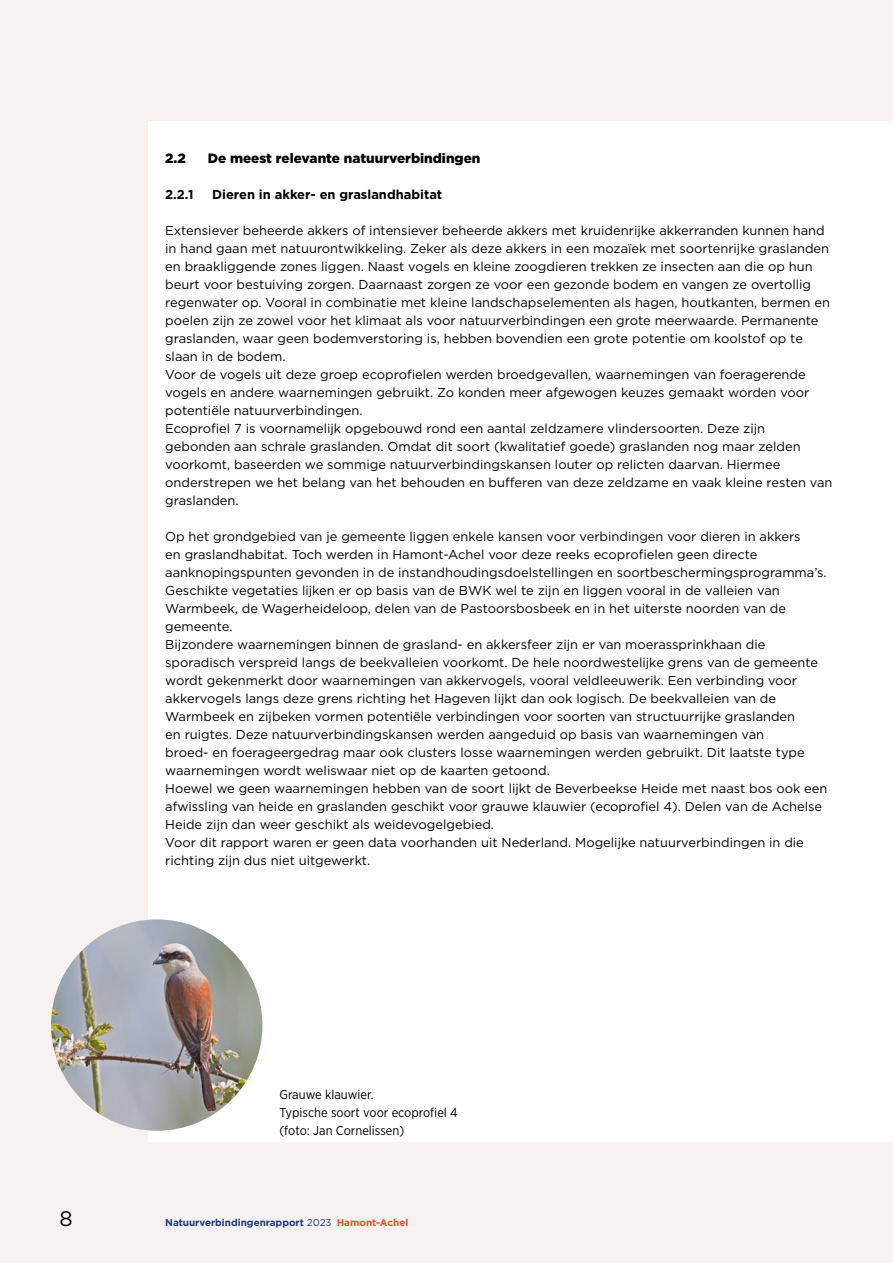
<style>
.page{position:relative;width:893px;height:1263px;background:#f7f1ef}
.page>*{position:absolute;margin:0;border:0;box-sizing:border-box;transform-origin:0 0}
.t1{font:21px "Gotham";color:#000}
.Titel_1_2{font:900 13.5px "Gotham";color:#000}
.Tekst_2_kolom{font:12.9px/18px "Gotham";color:#000}
.Fotobijschrift{font:12.9px "Gotham Narrow";color:#000}
.Titel_1_2_3{font:700 12.9px "Gotham";color:#000}
.t2{font:700 9.9px "Gotham";color:#1d3983}
.s1{font-weight:400}
.s2{color:#eb5025}
</style>
<div class="page">
<div style="left:148px;top:121px;width:745px;height:1021px;background:#fff"></div>
<img style="left:51px;top:919px;width:211px;height:212px;border-radius:106px">
<p class="Titel_1_2" style="left:165px;top:149px;width:22px">2.2</p>
<p class="Titel_1_2" style="left:208px;top:149px;width:274px">De meest relevante natuurverbindingen</p>
<p class="Titel_1_2_3" style="left:165px;top:186px;width:30px">2.2.1</p>
<p class="Titel_1_2_3" style="left:212px;top:186px;width:232px">Dieren in akker- en graslandhabitat</p>
<p class="Tekst_2_kolom" style="left:165px;top:221px;width:666px">Extensiever beheerde akkers of intensiever beheerde akkers met kruidenrijke akkerranden kunnen hand in hand gaan met natuurontwikkeling. Zeker als deze akkers in een mozaïek met soortenrijke graslanden en braakliggende zones liggen. Naast vogels en kleine zoogdieren trekken ze insecten aan die op hun beurt voor bestuiving zorgen. Daarnaast zorgen ze voor een gezonde bodem en vangen ze overtollig regenwater op. Vooral in combinatie met kleine landschapselementen als hagen, houtkanten, bermen en poelen zijn ze zowel voor het klimaat als voor natuurverbindingen een grote meerwaarde. Permanente graslanden, waar geen bodemverstoring is, hebben bovendien een grote potentie om koolstof op te slaan in de bodem.</p>
<p class="Tekst_2_kolom" style="left:165px;top:365px;width:646px">Voor de vogels uit deze groep ecoprofielen werden broedgevallen, waarnemingen van foeragerende vogels en andere waarnemingen gebruikt. Zo konden meer afgewogen keuzes gemaakt worden voor potentiële natuurverbindingen.</p>
<p class="Tekst_2_kolom" style="left:165px;top:419px;width:669px">Ecoprofiel 7 is voornamelijk opgebouwd rond een aantal zeldzamere vlindersoorten. Deze zijn gebonden aan schrale graslanden. Omdat dit soort (kwalitatief goede) graslanden nog maar zelden voorkomt, baseerden we sommige natuurverbindingskansen louter op relicten daarvan. Hiermee onderstrepen we het belang van het behouden en bufferen van deze zeldzame en vaak kleine resten van graslanden.</p>
<p class="Tekst_2_kolom" style="left:165px;top:527px;width:663px">Op het grondgebied van je gemeente liggen enkele kansen voor verbindingen voor dieren in akkers<br>en graslandhabitat. Toch werden in Hamont-Achel voor deze reeks ecoprofielen geen directe aanknopingspunten gevonden in de instandhoudingsdoelstellingen en soortbeschermingsprogramma’s.</p>
<p class="Tekst_2_kolom" style="left:165px;top:581px;width:622px">Geschikte vegetaties lijken er op basis van de BWK wel te zijn en liggen vooral in de valleien van<br>Warmbeek, de Wagerheideloop, delen van de Pastoorsbosbeek en in het uiterste noorden van de gemeente.</p>
<p class="Tekst_2_kolom" style="left:165px;top:635px;width:654px">Bijzondere waarnemingen binnen de grasland- en akkersfeer zijn er van moerassprinkhaan die sporadisch verspreid langs de beekvalleien voorkomt. De hele noordwestelijke grens van de gemeente wordt gekenmerkt door waarnemingen van akkervogels, vooral veldleeuwerik. Een verbinding voor akkervogels langs deze grens richting het Hageven lijkt dan ook logisch. De beekvalleien van de Warmbeek en zijbeken vormen potentiële verbindingen voor soorten van structuurrijke graslanden<br>en ruigtes. Deze natuurverbindingskansen werden aangeduid op basis van waarnemingen van<br>broed- en foerageergedrag maar ook clusters losse waarnemingen werden gebruikt. Dit laatste type waarnemingen wordt weliswaar niet op de kaarten getoond.</p>
<p class="Tekst_2_kolom" style="left:165px;top:779px;width:664px">Hoewel we geen waarnemingen hebben van de soort lijkt de Beverbeekse Heide met naast bos ook een afwissling van heide en graslanden geschikt voor grauwe klauwier (ecoprofiel 4). Delen van de Achelse<br>Heide zijn dan weer geschikt als weidevogelgebied.</p>
<p class="Tekst_2_kolom" style="left:165px;top:833px;width:640px">Voor dit rapport waren er geen data voorhanden uit Nederland. Mogelijke natuurverbindingen in die richting zijn dus niet uitgewerkt.</p>
<p class="Fotobijschrift" style="left:279px;top:1087px;width:96px">Grauwe klauwier.</p>
<p class="Fotobijschrift" style="left:279px;top:1105px;width:180px">Typische soort voor ecoprofiel 4</p>
<p class="Fotobijschrift" style="left:279px;top:1123px;width:126px">(foto: Jan Cornelissen)</p>
<h1 class="t1" style="left:60px;top:1205px;width:15px">8</h1>
<p class="t2" style="left:165px;top:1215px;width:245px">Natuurverbindingenrapport <span class="s1">2023</span> <span class="s2">Hamont-Achel</span></p>
</div>
